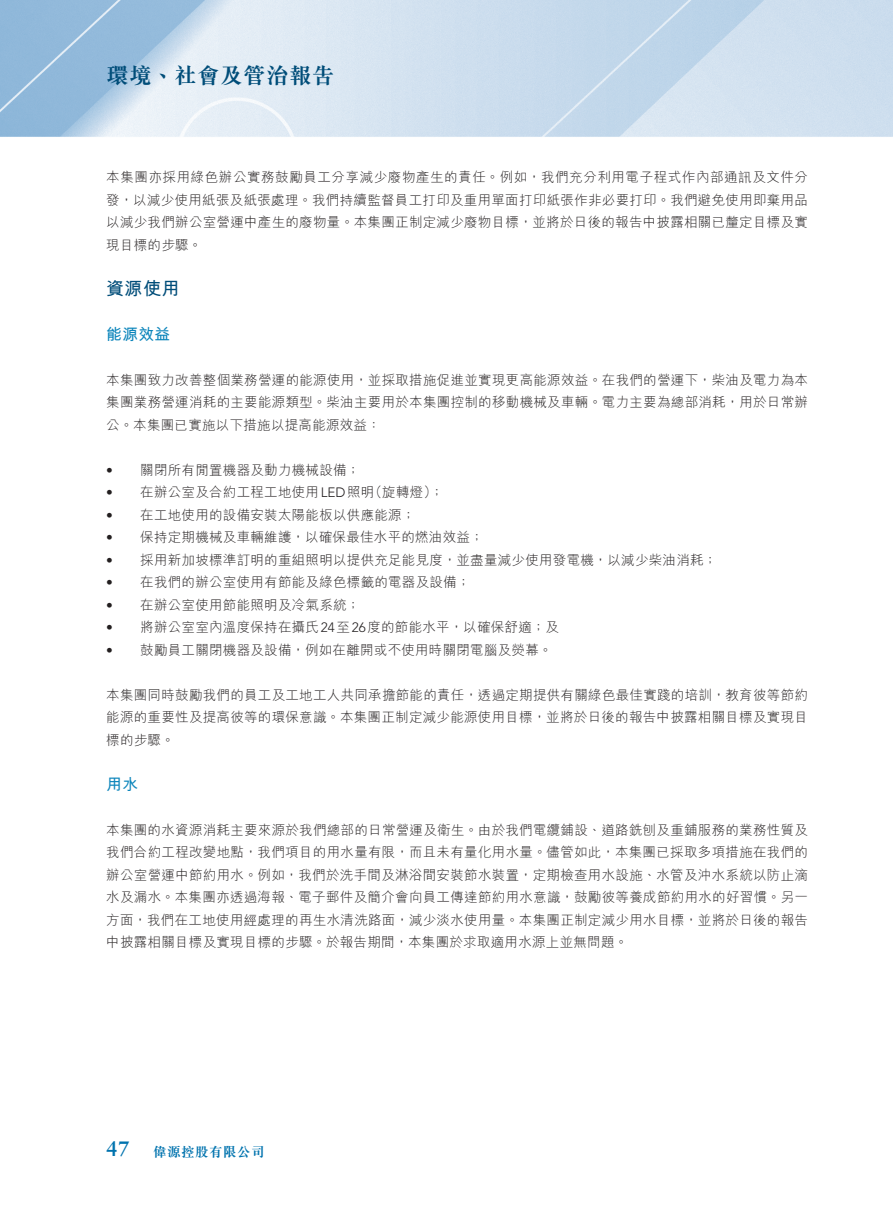
<style>
.page{position:relative;width:893px;height:1212px;background:#fff}
.page>*{position:absolute;margin:0;border:0;box-sizing:border-box;transform-origin:0 0}
.t1{font:700 22.5px "M Sung HK";letter-spacing:.02em;color:#004d79}
.t2{font:700 21px "Sabon LT Std";color:#0073ae}
._01_H1{font:700 18px "M Hei HK";color:#004d79}
._02_H2{font:700 15.75px "M Hei HK";letter-spacing:.02em;color:#0c85bb}
._00_txt{font:300 13.5px/22.5px "M Hei HK";letter-spacing:.02em;color:#231f20;text-align:justify}
._00_txt-2{font:300 13.5px "Avenir LT Std";color:#231f20}
.t3{font:700 13.5px "M Sung HK";letter-spacing:.035em;color:#0073ae}
.s1{font-family:"Avenir LT Std"}
</style>
<div class="page">
<img style="left:0;top:0;width:893px;height:137px">
<h1 class="t1" style="left:106px;top:64px;width:230px">環境、社會及管治報告</h1>
<p class="_00_txt" style="left:106px;top:166px;width:703px">本集團亦採用綠色辦公實務鼓勵員工分享減少廢物產生的責任。例如，我們充分利用電子程式作內部通訊及文件分發，以減少使用紙張及紙張處理。我們持續監督員工打印及重用單面打印紙張作非必要打印。我們避免使用即棄用品以減少我們辦公室營運中產生的廢物量。本集團正制定減少廢物目標，並將於日後的報告中披露相關已釐定目標及實現目標的步驟。</p>
<p class="_01_H1" style="left:106px;top:275px;width:75px">資源使用</p>
<p class="_02_H2" style="left:106px;top:322px;width:65px">能源效益</p>
<p class="_00_txt" style="left:106px;top:368px;width:703px">本集團致力改善整個業務營運的能源使用，並採取措施促進並實現更高能源效益。在我們的營運下，柴油及電力為本集團業務營運消耗的主要能源類型。柴油主要用於本集團控制的移動機械及車輛。電力主要為總部消耗，用於日常辦公。本集團已實施以下措施以提高能源效益：</p>
<p class="_00_txt" style="left:140px;top:458px;width:221px">關閉所有閒置機器及動力機械設備;</p>
<p class="_00_txt-2" style="left:106px;top:462px;width:8px">•</p>
<p class="_00_txt-2" style="left:106px;top:485px;width:8px">•</p>
<p class="_00_txt" style="left:140px;top:481px;width:236px">在辦公室及合約工程工地使用<span class="s1">LED</span>照明</p>
<p class="_00_txt" style="left:369px;top:481px;width:76px">（旋轉燈 ;(</p>
<p class="_00_txt-2" style="left:106px;top:507px;width:8px">•</p>
<p class="_00_txt" style="left:140px;top:503px;width:276px">在工地使用的設備安裝太陽能板以供應能源;</p>
<p class="_00_txt-2" style="left:106px;top:530px;width:8px">•</p>
<p class="_00_txt" style="left:140px;top:526px;width:345px">保持定期機械及車輛維護，以確保最佳水平的燃油效益;</p>
<p class="_00_txt-2" style="left:106px;top:552px;width:8px">•</p>
<p class="_00_txt" style="left:140px;top:548px;width:578px">採用新加坡標準訂明的重組照明以提供充足能見度，並盡量減少使用發電機，以減少柴油消耗;</p>
<p class="_00_txt-2" style="left:106px;top:575px;width:8px">•</p>
<p class="_00_txt" style="left:140px;top:571px;width:331px">在我們的辦公室使用有節能及綠色標籤的電器及設備;</p>
<p class="_00_txt-2" style="left:106px;top:597px;width:8px">•</p>
<p class="_00_txt" style="left:140px;top:593px;width:221px">在辦公室使用節能照明及冷氣系統;</p>
<p class="_00_txt-2" style="left:106px;top:620px;width:8px">•</p>
<p class="_00_txt" style="left:140px;top:616px;width:420px">將辦公室室內溫度保持在攝氏<span class="s1">24</span>至<span class="s1">26</span>度的節能水平，以確保舒適；及</p>
<p class="_00_txt" style="left:140px;top:638px;width:414px">鼓勵員工關閉機器及設備，例如在離開或不使用時關閉電腦及熒幕。</p>
<p class="_00_txt-2" style="left:106px;top:642px;width:8px">•</p>
<p class="_00_txt" style="left:106px;top:683px;width:703px">本集團同時鼓勵我們的員工及工地工人共同承擔節能的責任，透過定期提供有關綠色最佳實踐的培訓，教育彼等節約能源的重要性及提高彼等的環保意識。本集團正制定減少能源使用目標，並將於日後的報告中披露相關目標及實現目標的步驟。</p>
<p class="_02_H2" style="left:106px;top:772px;width:33px">用水</p>
<p class="_00_txt" style="left:106px;top:818px;width:703px">本集團的水資源消耗主要來源於我們總部的日常營運及衛生。由於我們電纜鋪設、道路銑刨及重鋪服務的業務性質及我們合約工程改變地點，我們項目的用水量有限，而且未有量化用水量。儘管如此，本集團已採取多項措施在我們的辦公室營運中節約用水。例如，我們於洗手間及淋浴間安裝節水裝置，定期檢查用水設施、水管及沖水系統以防止滴水及漏水。本集團亦透過海報、電子郵件及簡介會向員工傳達節約用水意識，鼓勵彼等養成節約用水的好習慣。另一方面，我們在工地使用經處理的再生水清洗路面，減少淡水使用量。本集團正制定減少用水目標，並將於日後的報告中披露相關目標及實現目標的步驟。於報告期間，本集團於求取適用水源上並無問題。</p>
<h2 class="t2" style="left:106px;top:1136px;width:25px">47</h2>
<p class="t3" style="left:153px;top:1145px;width:113px">偉源控股有限公司</p>
</div>
